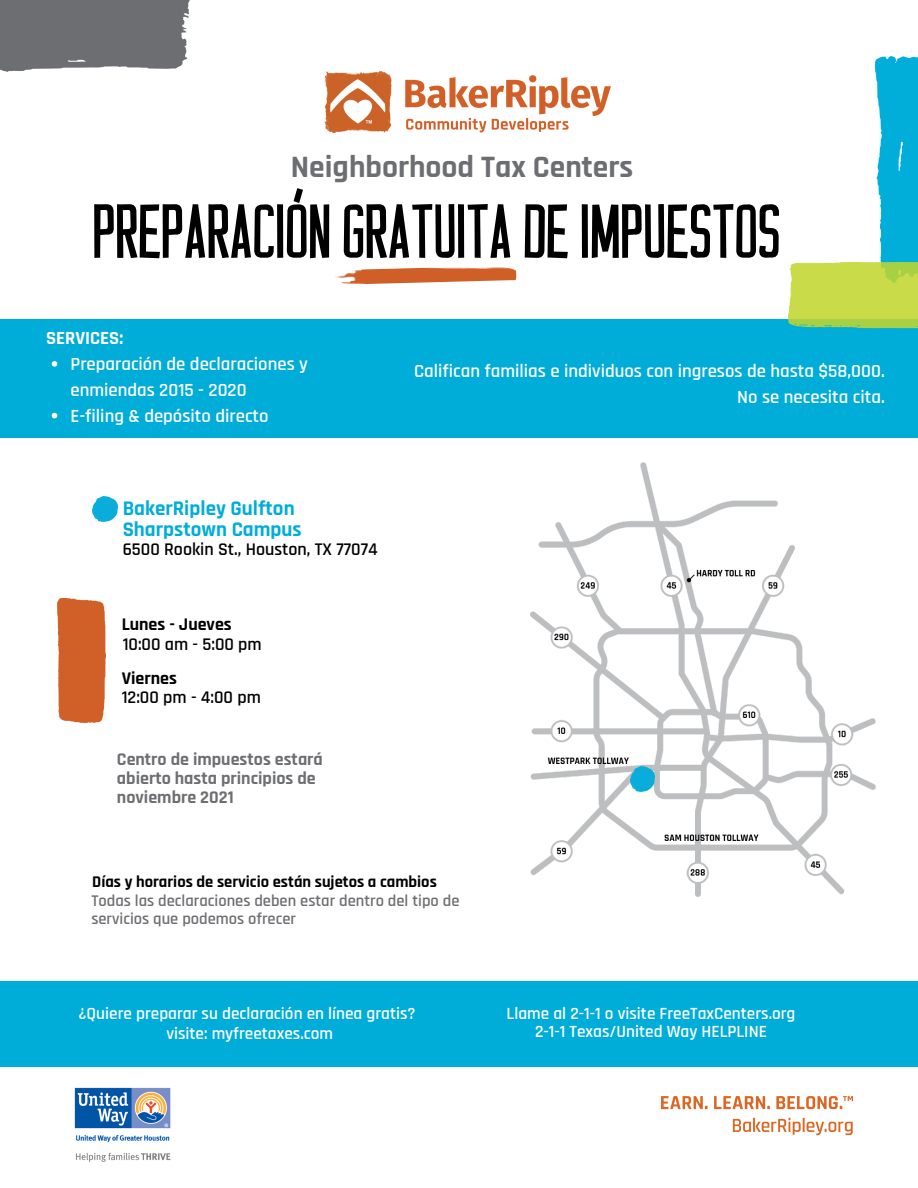
<style>
.page{position:relative;width:918px;height:1188px;background:#fff}
.page>*{position:absolute;margin:0;border:0;box-sizing:border-box;transform-origin:0 0}
.t1{font:78px "Casual Hardcore";color:#000}
.t2{font:700 31.5px "Rajdhani";color:#6d6e71}
.t3{font:700 21px "Rajdhani";color:#00add8}
.t4{font:600 18.75px/25.8px "Rajdhani";color:#fff}
.t5{font:700 18.75px "Rajdhani";color:#fff}
.t6{font:700 18px/19.2px "Rajdhani";color:#6d6e71}
.t7{font:600 18px "Rajdhani";color:#000}
.t8{font:700 18px "Rajdhani";color:#000}
.t9{font:600 17.25px "Rajdhani";color:#fff}
.t10{font:600 16.5px/18px "Rajdhani";color:#6d6e71}
.t11{font:700 16.5px "Rajdhani";color:#000}
</style>
<div class="page">
<img style="left:325px;top:72px;width:285px;height:60px">
<img style="left:530px;top:463px;width:346px;height:434px">
<div style="left:0;top:319px;width:918px;height:118px;background:#00add8"></div>
<div style="left:0;top:981px;width:918px;height:85px;background:#00add8"></div>
<img style="left:875px;top:56px;width:43px;height:206px">
<img style="left:630px;top:767px;width:25px;height:25px">
<img style="left:788px;top:262px;width:130px;height:67px">
<img style="left:57px;top:599px;width:49px;height:123px">
<img style="left:0;top:0;width:190px;height:71px">
<img style="left:661px;top:1096px;width:191px;height:40px">
<img style="left:335px;top:267px;width:181px;height:17px">
<svg style="left:52px;top:361px;width:5px;height:6px"></svg>
<svg style="left:52px;top:413px;width:5px;height:5px"></svg>
<img style="left:93px;top:497px;width:25px;height:24px">
<img style="left:75px;top:1088px;width:96px;height:74px">
<p class="t2" style="left:291px;top:147px;width:344px">Neighborhood Tax Centers</p>
<p class="t1" style="left:94px;top:192px;width:689px">PREPARACIÓNGRATUITADEIMPUESTOS</p>
<p class="t5" style="left:46px;top:327px;width:79px">SERVICES:</p>
<p class="t4" style="left:70px;top:352px;width:239px">Preparación de declaraciones y enmiendas 2015 - 2020</p>
<p class="t4" style="left:70px;top:403px;width:200px">E-filing &amp; depósito directo</p>
<p class="t3" style="left:123px;top:495px;width:173px">BakerRipley Gulfton</p>
<p class="t3" style="left:123px;top:517px;width:181px">Sharpstown Campus</p>
<p class="t7" style="left:123px;top:539px;width:257px">6500 Rookin St., Houston, TX 77074</p>
<p class="t8" style="left:122px;top:613px;width:112px">Lunes - Jueves</p>
<p class="t7" style="left:123px;top:633px;width:141px">10:00 am - 5:00 pm</p>
<p class="t8" style="left:122px;top:667px;width:57px">Viernes</p>
<p class="t7" style="left:122px;top:686px;width:141px">12:00 pm - 4:00 pm</p>
<p class="t6" style="left:117px;top:750px;width:207px">Centro de impuestos estará</p>
<p class="t6" style="left:117px;top:769px;width:200px">abierto hasta principios de noviembre 2021</p>
<p class="t4" style="left:414px;top:359px;width:472px">Califican familias e individuos con ingresos de hasta $58,000.</p>
<p class="t4" style="left:737px;top:385px;width:149px">No se necesita cita.</p>
<p class="t11" style="left:92px;top:871px;width:346px">Días y horarios de servicio están sujetos a cambios</p>
<p class="t10" style="left:91px;top:892px;width:370px">Todas las declaraciones deben estar dentro del tipo de servicios que podemos ofrecer</p>
<p class="t9" style="left:79px;top:1003px;width:339px">¿Quiere preparar su declaración en línea gratis?</p>
<p class="t9" style="left:166px;top:1023px;width:168px">visite: myfreetaxes.com</p>
<p class="t9" style="left:507px;top:1003px;width:290px">Llame al 2-1-1 o visite FreeTaxCenters.org</p>
<p class="t9" style="left:535px;top:1021px;width:233px">2-1-1 Texas/United Way HELPLINE</p>
</div>
